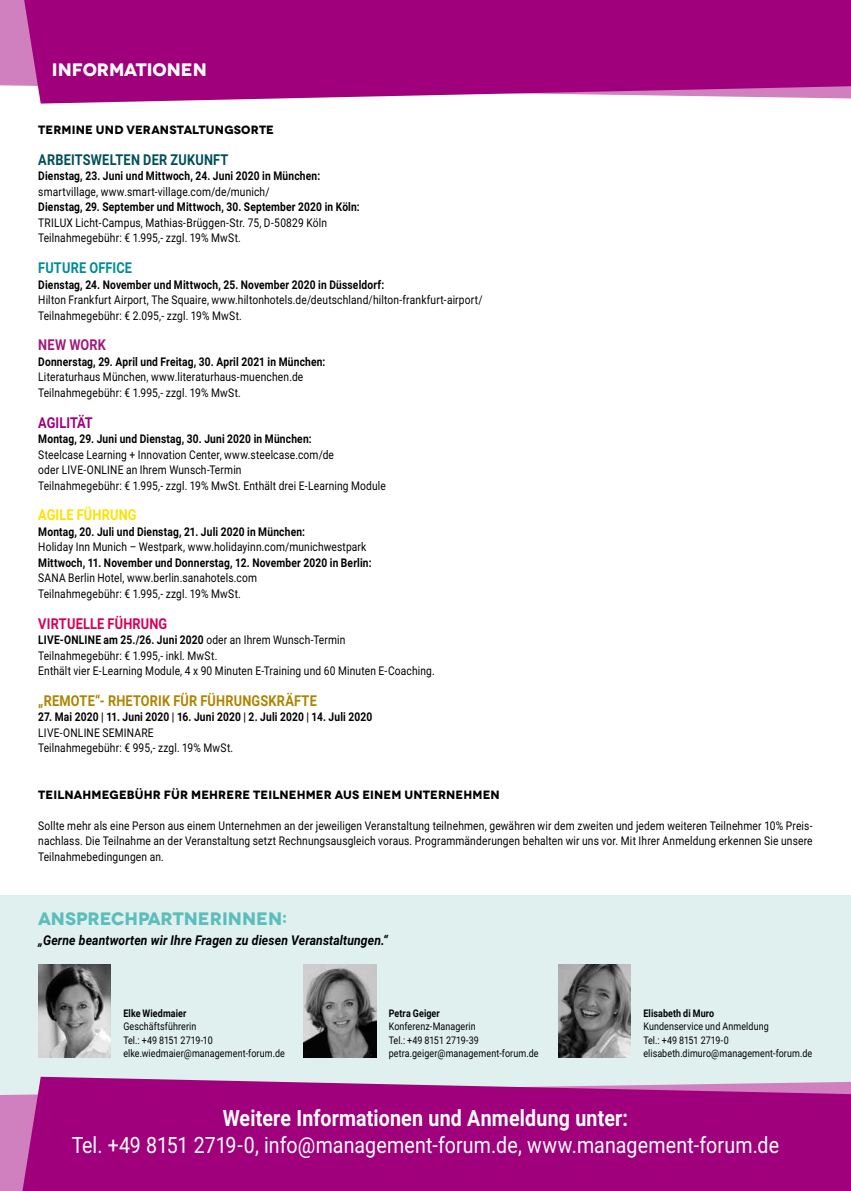
<style>
.page{position:relative;width:851px;height:1191px;background:#fff}
.page>*{position:absolute;margin:0;border:0;box-sizing:border-box;transform-origin:0 0}
.t1{font:22.5px "Roboto";letter-spacing:.005em;color:#fff;scale:.87 1}
.t2{font:700 22.5px "Roboto";letter-spacing:.01em;color:#fff;scale:.87 1}
.t3{font:700 18px "Novecentowide";color:#5bbeba}
.t4{font:700 18px "Novecentowide";letter-spacing:-.005em;color:#fff}
.t5{font:700 15px "Roboto";letter-spacing:.015em;color:#ad8400;scale:.85 1}
.t6{font:700 15px "Roboto";letter-spacing:.015em;color:#004e59;scale:.85 1}
.t7{font:700 15px "Roboto";letter-spacing:.01em;color:#d50057;scale:.85 1}
.t8{font:700 15px "Roboto";letter-spacing:.01em;color:#008b96;scale:.85 1}
.t9{font:700 15px "Roboto";letter-spacing:.015em;color:#fce200;scale:.85 1}
.t10{font:700 15px "Roboto";letter-spacing:.005em;color:#a1007d;scale:.85 1}
.t11{font:700 15px "Roboto";letter-spacing:.015em;color:#9e1a79;scale:.85 1}
.t12{font:italic 700 13.5px "Roboto";letter-spacing:.01em;color:#000;scale:.9 1}
.t13{font:12px/15.5px "Roboto";letter-spacing:.02em;color:#000;scale:.85 1}
.t14{font:700 12px "Roboto";letter-spacing:.02em;color:#000;scale:.85 1}
.t15{font:700 12px "Novecentowide";letter-spacing:.01em;color:#000}
.t16{font:10.5px/13.5px "Roboto";letter-spacing:.01em;color:#000;scale:.85 1}
.t17{font:700 10.5px "Roboto";letter-spacing:.01em;color:#000;scale:.85 1}
.s1{font-weight:700}
</style>
<div class="page">
<div style="left:0;top:895px;width:850px;height:202px;background:#dff0ef"></div>
<div style="left:0;top:1094px;width:22px;height:97px;background:#d080be"></div>
<svg style="left:22px;top:1076px;width:828px;height:115px;background:#a61486"></svg>
<img style="left:303px;top:964px;width:73px;height:93px">
<img style="left:38px;top:964px;width:73px;height:93px">
<div style="left:0;top:0;width:24px;height:86px;background:#d080be"></div>
<svg style="left:24px;top:0;width:826px;height:104px;background:#a81587"></svg>
<img style="left:558px;top:964px;width:72px;height:93px">
<h2 class="t4" style="left:52px;top:58px;width:156px">INFORMATIONEN</h2>
<p class="t15" style="left:38px;top:122px;width:237px">TERMINE UND VERANSTALTUNGSORTE</p>
<p class="t6" style="left:38px;top:149px;width:225px">ARBEITSWELTEN DER ZUKUNFT</p>
<p class="t14" style="left:38px;top:168px;width:333px">Dienstag, 23. Juni und Mittwoch, 24. Juni 2020 in München:</p>
<p class="t13" style="left:38px;top:183px;width:274px">smartvillage, www.smart-village.com/de/munich/</p>
<p class="t14" style="left:38px;top:199px;width:379px">Dienstag, 29. September und Mittwoch, 30. September 2020 in Köln:</p>
<p class="t13" style="left:38px;top:214px;width:341px">TRILUX Licht-Campus, Mathias-Brüggen-Str. 75, D-50829 Köln<br>Teilnahmegebühr: € 1.995,- zzgl. 19% MwSt.</p>
<p class="t8" style="left:38px;top:257px;width:112px">FUTURE OFFICE</p>
<p class="t14" style="left:38px;top:276px;width:408px">Dienstag, 24. November und Mittwoch, 25. November 2020 in Düsseldorf:</p>
<p class="t13" style="left:38px;top:292px;width:524px">Hilton Frankfurt Airport, The Squaire, www.hiltonhotels.de/deutschland/hilton-frankfurt-airport/<br>Teilnahmegebühr: € 2.095,- zzgl. 19% MwSt.</p>
<p class="t11" style="left:38px;top:334px;width:81px">NEW WORK</p>
<p class="t14" style="left:38px;top:353px;width:339px">Donnerstag, 29. April und Freitag, 30. April 2021 in München:</p>
<p class="t13" style="left:38px;top:369px;width:313px">Literaturhaus München, www.literaturhaus-muenchen.de<br>Teilnahmegebühr: € 1.995,- zzgl. 19% MwSt.</p>
<p class="t10" style="left:38px;top:412px;width:66px">AGILITÄT</p>
<p class="t14" style="left:38px;top:430px;width:323px">Montag, 29. Juni und Dienstag, 30. Juni 2020 in München:</p>
<p class="t13" style="left:38px;top:446px;width:410px">Steelcase Learning + Innovation Center, www.steelcase.com/de<br>oder LIVE-ONLINE an Ihrem Wunsch-Termin<br>Teilnahmegebühr: € 1.995,- zzgl. 19% MwSt. Enthält drei E-Learning Module</p>
<p class="t9" style="left:38px;top:504px;width:117px">AGILE FÜHRUNG</p>
<p class="t14" style="left:38px;top:523px;width:315px">Montag, 20. Juli und Dienstag, 21. Juli 2020 in München:</p>
<p class="t13" style="left:38px;top:539px;width:387px">Holiday Inn Munich – Westpark, www.holidayinn.com/munichwestpark</p>
<p class="t14" style="left:38px;top:554px;width:393px">Mittwoch, 11. November und Donnerstag, 12. November 2020 in Berlin:</p>
<p class="t13" style="left:38px;top:570px;width:259px">SANA Berlin Hotel, www.berlin.sanahotels.com<br>Teilnahmegebühr: € 1.995,- zzgl. 19% MwSt.</p>
<p class="t7" style="left:38px;top:613px;width:153px">VIRTUELLE FÜHRUNG</p>
<p class="t13" style="left:38px;top:631px;width:468px"><span class="s1">LIVE-ONLINE am 25./26. Juni 2020</span> oder an Ihrem Wunsch-Termin<br>Teilnahmegebühr: € 1.995,- inkl. MwSt.<br>Enthält vier E-Learning Module, 4 x 90 Minuten E-Training und 60 Minuten E-Coaching.</p>
<p class="t5" style="left:38px;top:690px;width:329px">„REMOTE“- RHETORIK FÜR FÜHRUNGSKRÄFTE</p>
<p class="t14" style="left:38px;top:708px;width:394px">27. Mai 2020 | 11. Juni 2020 | 16. Juni 2020 | 2. Juli 2020 | 14. Juli 2020</p>
<p class="t13" style="left:38px;top:724px;width:231px">LIVE-ONLINE SEMINARE<br>Teilnahmegebühr: € 995,- zzgl. 19% MwSt.</p>
<p class="t15" style="left:38px;top:787px;width:463px">TEILNAHMEGEBÜHR FÜR MEHRERE TEILNEHMER AUS EINEM UNTERNEHMEN</p>
<p class="t13" style="left:38px;top:817px;width:912px;text-align:justify">Sollte mehr als eine Person aus einem Unternehmen an der jeweiligen Veranstaltung teilnehmen, gewähren wir dem zweiten und jedem weiteren Teilnehmer 10% Preis&shy;nachlass. Die Teilnahme an der Veranstaltung setzt Rechnungsausgleich voraus. Programmänderungen behalten wir uns vor. Mit Ihrer Anmeldung erkennen Sie unsere Teilnahmebedingungen an.</p>
<h2 class="t3" style="left:38px;top:908px;width:250px">ANSPRECHPARTNERINNEN:</h2>
<p class="t12" style="left:38px;top:930px;width:390px">„Gerne beantworten wir Ihre Fragen zu diesen Veranstaltungen.“</p>
<p class="t17" style="left:123px;top:1005px;width:75px">Elke Wiedmaier</p>
<p class="t16" style="left:123px;top:1019px;width:191px">Geschäftsführerin<br>Tel.: +49 8151 2719-10 elke.wiedmaier@management-forum.de</p>
<p class="t17" style="left:389px;top:1005px;width:62px">Petra Geiger</p>
<p class="t16" style="left:389px;top:1019px;width:178px">Konferenz-Managerin<br>Tel.: +49 8151 2719-39 petra.geiger@management-forum.de</p>
<p class="t17" style="left:643px;top:1005px;width:85px">Elisabeth di Muro</p>
<p class="t16" style="left:643px;top:1019px;width:200px">Kundenservice und Anmeldung<br>Tel.: +49 8151 2719-0 elisabeth.dimuro@management-forum.de</p>
<h1 class="t2" style="left:223px;top:1101px;width:467px">Weitere Informationen und Anmeldung unter:</h1>
<h1 class="t1" style="left:72px;top:1128px;width:814px">Tel. +49 8151 2719-0, info@management-forum.de, www.management-forum.de</h1>
</div>
